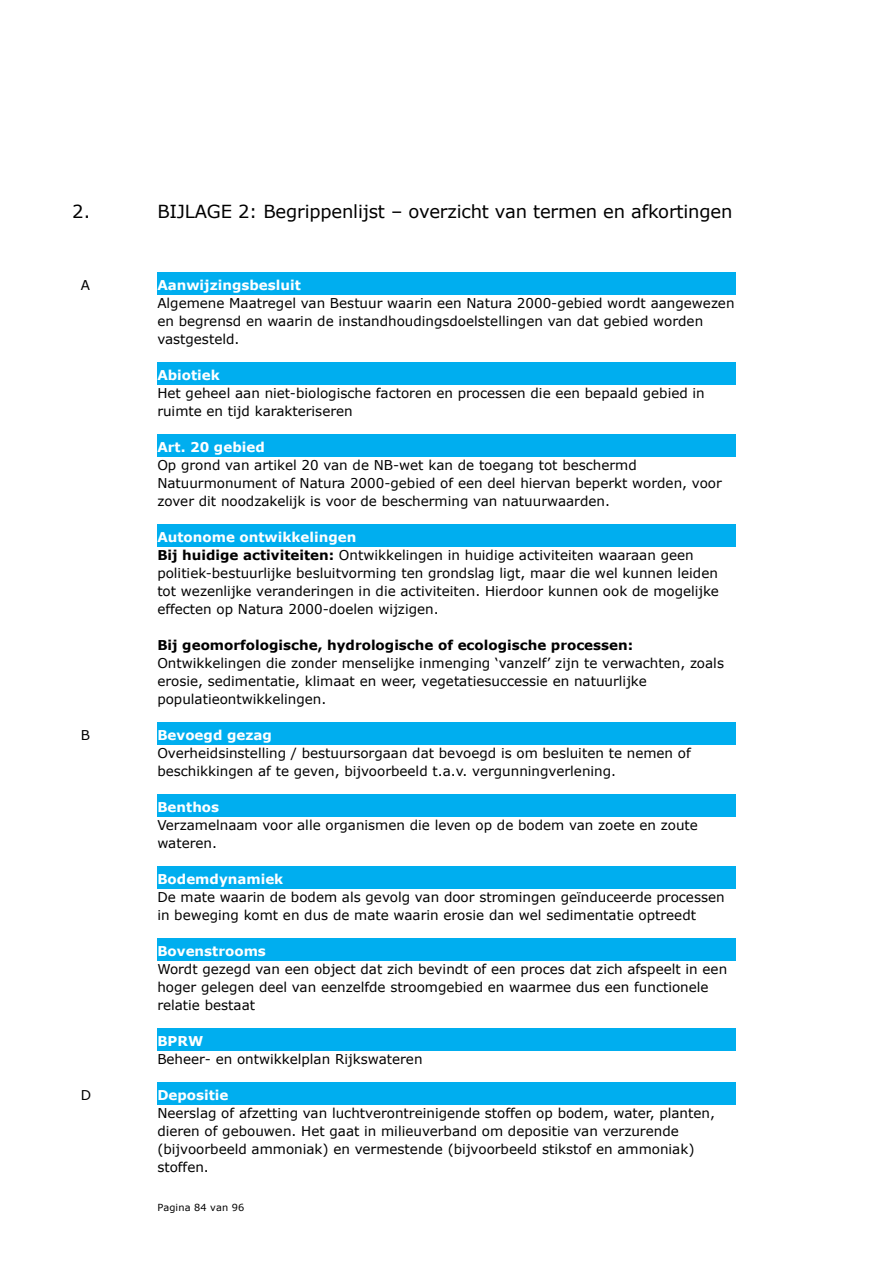
<style>
.page{position:relative;width:893px;height:1263px;background:#fff}
.page>*{position:absolute;margin:0;border:0;box-sizing:border-box;transform-origin:0 0}
.t1{font:18px "Verdana";letter-spacing:-.01em;color:#000}
.t2{font:13.5px/18px "Verdana";color:#000}
.t3{font:700 13.5px "Verdana";color:#fff}
.t4{font:700 13.5px "Verdana";color:#000}
.t5{font:9.75px "Verdana";letter-spacing:.015em;color:#000}
.s1{font-weight:700;color:#fff}
.s2{font-weight:700}
</style>
<div class="page">
<div style="left:157px;top:272px;width:579px;height:23px;background:#00aeef"></div>
<div style="left:157px;top:434px;width:579px;height:23px;background:#00aeef"></div>
<div style="left:157px;top:362px;width:579px;height:23px;background:#00aeef"></div>
<div style="left:157px;top:524px;width:579px;height:23px;background:#00aeef"></div>
<div style="left:157px;top:722px;width:579px;height:23px;background:#00aeef"></div>
<div style="left:157px;top:794px;width:579px;height:23px;background:#00aeef"></div>
<div style="left:157px;top:866px;width:579px;height:23px;background:#00aeef"></div>
<div style="left:157px;top:938px;width:579px;height:23px;background:#00aeef"></div>
<div style="left:157px;top:1028px;width:579px;height:23px;background:#00aeef"></div>
<div style="left:157px;top:1082px;width:579px;height:23px;background:#00aeef"></div>
<h1 class="t1" style="left:72px;top:200px;width:19px">2.</h1>
<h1 class="t1" style="left:157px;top:200px;width:577px">BIJLAGE 2: Begrippenlijst – overzicht van termen en afkortingen</h1>
<p class="t2" style="left:81px;top:276px;width:11px">A</p>
<p class="t3" style="left:157px;top:276px;width:145px">Aanwijzingsbesluit</p>
<p class="t2" style="left:157px;top:294px;width:579px">Algemene Maatregel van Bestuur waarin een Natura 2000-gebied wordt aangewezen en begrensd en waarin de instandhoudingsdoelstellingen van dat gebied worden vastgesteld.</p>
<p class="t3" style="left:157px;top:366px;width:64px">Abiotiek</p>
<p class="t2" style="left:157px;top:384px;width:549px">Het geheel aan niet-biologische factoren en processen die een bepaald gebied in ruimte en tijd karakteriseren</p>
<p class="t3" style="left:157px;top:438px;width:109px">Art. 20 gebied</p>
<p class="t2" style="left:157px;top:456px;width:566px">Op grond van artikel 20 van de NB-wet kan de toegang tot beschermd<br>Natuurmonument of Natura 2000-gebied of een deel hiervan beperkt worden, voor zover dit noodzakelijk is voor de bescherming van natuurwaarden.</p>
<p class="t2" style="left:157px;top:528px;width:563px"><span class="s1">Autonome ontwikkelingen<br></span><span class="s2">Bij huidige activiteiten:</span> Ontwikkelingen in huidige activiteiten waaraan geen politiek-bestuurlijke besluitvorming ten grondslag ligt, maar die wel kunnen leiden tot wezenlijke veranderingen in die activiteiten. Hierdoor kunnen ook de mogelijke effecten op Natura 2000-doelen wijzigen.</p>
<p class="t4" style="left:157px;top:636px;width:477px">Bij geomorfologische, hydrologische of ecologische processen:</p>
<p class="t2" style="left:157px;top:654px;width:568px">Ontwikkelingen die zonder menselijke inmenging ‘vanzelf’ zijn te verwachten, zoals erosie, sedimentatie, klimaat en weer, vegetatiesuccessie en natuurlijke populatieontwikkelingen.</p>
<p class="t2" style="left:81px;top:726px;width:11px">B</p>
<p class="t3" style="left:157px;top:726px;width:116px">Bevoegd gezag</p>
<p class="t2" style="left:157px;top:744px;width:535px">Overheidsinstelling / bestuursorgaan dat bevoegd is om besluiten te nemen of beschikkingen af te geven, bijvoorbeeld t.a.v. vergunningverlening.</p>
<p class="t3" style="left:157px;top:798px;width:63px">Benthos</p>
<p class="t2" style="left:157px;top:816px;width:542px">Verzamelnaam voor alle organismen die leven op de bodem van zoete en zoute wateren.</p>
<p class="t3" style="left:157px;top:870px;width:128px">Bodemdynamiek</p>
<p class="t2" style="left:157px;top:888px;width:569px">De mate waarin de bodem als gevolg van door stromingen geïnduceerde processen in beweging komt en dus de mate waarin erosie dan wel sedimentatie optreedt</p>
<p class="t3" style="left:157px;top:942px;width:110px">Bovenstrooms</p>
<p class="t2" style="left:157px;top:960px;width:571px">Wordt gezegd van een object dat zich bevindt of een proces dat zich afspeelt in een hoger gelegen deel van eenzelfde stroomgebied en waarmee dus een functionele relatie bestaat</p>
<p class="t3" style="left:157px;top:1032px;width:47px">BPRW</p>
<p class="t2" style="left:157px;top:1050px;width:267px">Beheer- en ontwikkelplan Rijkswateren</p>
<p class="t2" style="left:81px;top:1086px;width:12px">D</p>
<p class="t3" style="left:157px;top:1086px;width:73px">Depositie</p>
<p class="t2" style="left:157px;top:1104px;width:559px">Neerslag of afzetting van luchtverontreinigende stoffen op bodem, water, planten, dieren of gebouwen. Het gaat in milieuverband om depositie van verzurende (bijvoorbeeld ammoniak) en vermestende (bijvoorbeeld stikstof en ammoniak) stoffen.</p>
<p class="t5" style="left:157px;top:1201px;width:88px">Pagina 84 van 96</p>
</div>
